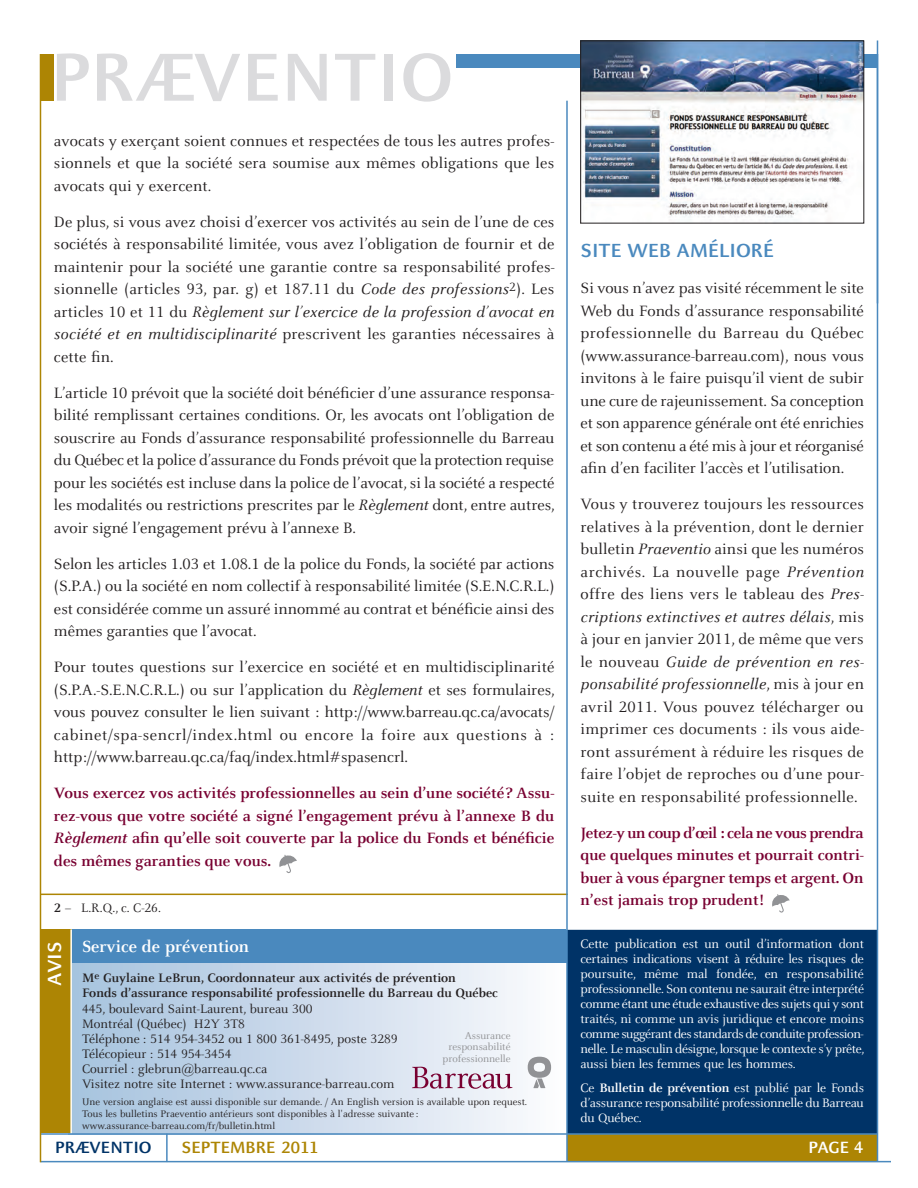
<style>
.page{position:relative;width:918px;height:1188px;background:#fff}
.page>*{position:absolute;margin:0;border:0;box-sizing:border-box;transform-origin:0 0}
.t1{font:700 75px "Barreau Sans";color:#dbdbdd}
.t2{font:700 21px "Barreau Sans";color:#4a89be}
.t3{font:700 21px "Barreau Sans";color:#fff}
.t4{font:700 18px "Barreau";color:#fff}
.t5{font:700 18px "Barreau Sans";color:#ad8504}
.t6{font:700 18px "Barreau Sans";color:#003367}
.t7{font:700 18px "Barreau Sans";color:#fff}
.t8{font:16.5px/22.5px "Barreau";color:#231f20;text-align:justify}
.t9{font:700 16.5px/22.5px "Barreau";color:#780031;text-align:justify}
.t10{font:13.5px/15px "Barreau";letter-spacing:-.02em;color:#fff;text-align:justify}
.t11{font:13.5px/15px "Barreau";color:#231f20}
.t12{font:700 13.5px/15px "Barreau";color:#231f20}
.t13{font:10.95px/11.4px "Barreau";letter-spacing:-.005em;color:#919295;text-align:right}
.t14{font:10.5px/12px "Barreau";color:#231f20}
.s1{font-style:italic}
.s2{font-weight:700}
</style>
<div class="page">
<div style="left:68px;top:962px;width:499px;height:172px;background:linear-gradient(to right,#a4c1dd,#fbfbfd)"></div>
<div style="left:40px;top:929px;width:527px;height:34px;background:#4a89be"></div>
<div style="left:40px;top:929px;width:32px;height:204px;background:#ad8504"></div>
<hr style="left:70px;top:929px;width:2px;height:205px;background:#fff">
<div style="left:567px;top:929px;width:311px;height:232px;background:#003367"></div>
<div style="left:456px;top:54px;width:422px;height:14px;background:#4a89be"></div>
<div style="left:567px;top:1134px;width:311px;height:27px;background:#ad8504"></div>
<hr style="left:877px;top:40px;width:1px;height:263px;background:#4a89be">
<hr style="left:41px;top:1133px;width:836px;height:2px;background:#4a89be">
<hr style="left:40px;top:1161px;width:851px;height:1px;background:#4a89be">
<div style="left:40px;top:54px;width:14px;height:47px;background:#ad8504"></div>
<hr style="left:166px;top:1134px;width:2px;height:28px;background:#4a89be">
<hr style="left:40px;top:54px;width:1px;height:1108px;background:#ad8504">
<svg style="left:412px;top:1067px;width:100px;height:22px;background:#ccb2c4"></svg>
<svg style="left:528px;top:1057px;width:23px;height:31px"></svg>
<svg style="left:279px;top:855px;width:18px;height:18px"></svg>
<svg style="left:772px;top:894px;width:18px;height:19px"></svg>
<hr style="left:877px;top:54px;width:1px;height:1108px;background:#4a89be">
<hr style="left:41px;top:894px;width:527px;height:1px;background:#ad8504">
<hr style="left:566px;top:101px;width:2px;height:1061px;background:#4a89be">
<img style="left:582px;top:42px;width:280px;height:176px">
<div style="left:580px;top:40px;width:284px;height:183px;border:1px solid #231f20"></div>
<h1 class="t1" style="left:51px;top:35px;width:404px">PRÆVENTIO</h1>
<p class="t8" style="left:54px;top:130px;width:502px">avocats y exerçant soient connues et respectées de tous les autres profes&shy;sionnels et que la société sera soumise aux mêmes obligations que les avocats qui y exercent.</p>
<p class="t8" style="left:54px;top:211px;width:502px">De plus, si vous avez choisi d’exercer vos activités au sein de l’une de ces sociétés à responsabilité limitée, vous avez l’obligation de fournir et de maintenir pour la société une garantie contre sa responsabilité profes&shy;sionnelle (articles 93, par. g) et 187.11 du <span class="s1">Code des professions</span><sup>2</sup>). Les articles 10 et 11 du <span class="s1">Règlement sur l’exercice de la profession d’avocat en société et en multidisciplinarité</span> prescrivent les garanties nécessaires à cette fin.</p>
<p class="t8" style="left:54px;top:382px;width:502px">L’article 10 prévoit que la société doit bénéficier d’une assurance responsa&shy;bilité remplissant certaines conditions. Or, les avocats ont l’obligation de souscrire au Fonds d’assurance responsabilité professionnelle du Barreau du Québec et la police d’assurance du Fonds prévoit que la protection requise pour les sociétés est incluse dans la police de l’avocat, si la société a respecté les modalités ou restrictions prescrites par le <span class="s1">Règlement</span> dont, entre autres, avoir signé l’engagement prévu à l’annexe B.</p>
<p class="t8" style="left:54px;top:553px;width:502px">Selon les articles 1.03 et 1.08.1 de la police du Fonds, la société par actions (S.P.A.) ou la société en nom collectif à responsabilité limitée (S.E.N.C.R.L.) est considérée comme un assuré innommé au contrat et bénéficie ainsi des mêmes garanties que l’avocat.</p>
<p class="t8" style="left:54px;top:656px;width:502px">Pour toutes questions sur l’exercice en société et en multidisciplinarité (S.P.A.-S.E.N.C.R.L.) ou sur l’application du <span class="s1">Règlement</span> et ses formulaires, vous pouvez consulter le lien suivant : http://www.barreau.qc.ca/avocats/ cabinet/spa-sencrl/index.html ou encore la foire aux questions à : http://www.barreau.qc.ca/faq/index.html#spasencrl.</p>
<p class="t9" style="left:54px;top:782px;width:502px">Vous exercez vos activités professionnelles au sein d’une société? Assu&shy;rez-vous que votre société a signé l’engagement prévu à l’annexe B du <span class="s1">Règlement</span> afin qu’elle soit couverte par la police du Fonds et bénéficie des mêmes garanties que vous.</p>
<p class="t11" style="left:54px;top:901px;width:108px"><span class="s2">2</span> <span class="s1">–</span> L.R.Q., c. C-26.</p>
<p class="t3" style="left:43px;top:986px;width:44px;rotate:-90deg">AVIS</p>
<p class="t4" style="left:82px;top:936px;width:169px">Service de prévention</p>
<p class="t12" style="left:82px;top:970px;width:417px">M<sup>e</sup> Guylaine LeBrun, Coordonnateur aux activités de prévention<br>Fonds d’assurance responsabilité professionnelle du Barreau du Québec</p>
<p class="t11" style="left:82px;top:1002px;width:317px">445, boulevard Saint-Laurent, bureau 300<br>Montréal (Québec) H2Y 3T8<br>Téléphone : 514 954-3452 ou 1 800 361-8495, poste 3289<br>Télécopieur : 514 954-3454<br>Courriel : glebrun@barreau.qc.ca<br>Visitez notre site Internet : www.assurance-barreau.com</p>
<p class="t14" style="left:82px;top:1096px;width:447px">Une version anglaise est aussi disponible sur demande. / An English version is available upon request.<br>Tous les bulletins Praeventio antérieurs sont disponibles à l'adresse suivante : www.assurance-barreau.com/fr/bulletin.html</p>
<p class="t13" style="left:443px;top:1030px;width:69px">Assurance responsabilité professionnelle</p>
<p class="t2" style="left:580px;top:239px;width:195px">SITE WEB AMÉLIORÉ</p>
<p class="t8" style="left:580px;top:277px;width:285px">Si vous n’avez pas visité récemment le site Web du Fonds d’assurance responsabilité professionnelle du Barreau du Québec (www.assurance-barreau.com), nous vous invitons à le faire puisqu’il vient de subir une cure de rajeunissement. Sa conception et son apparence générale ont été enrichies et son contenu a été mis à jour et réorganisé afin d’en faciliter l’accès et l’utilisation.</p>
<p class="t8" style="left:580px;top:493px;width:285px">Vous y trouverez toujours les ressources relatives à la prévention, dont le dernier bulletin <span class="s1">Praeventio</span> ainsi que les numéros archivés. La nouvelle page <span class="s1">Prévention </span>offre des liens vers le tableau des <span class="s1">Pres&shy;criptions extinctives et autres délais</span>, mis à jour en janvier 2011, de même que vers le nouveau <span class="s1">Guide de prévention en res&shy;ponsabilité professionnelle</span>, mis à jour en avril 2011. Vous pouvez télécharger ou imprimer ces documents : ils vous aide&shy;ront assurément à réduire les risques de faire l’objet de reproches ou d’une pour&shy;suite en responsabilité professionnelle.</p>
<p class="t9" style="left:580px;top:822px;width:285px">Jetez-y un coup d’œil : cela ne vous prendra que quelques minutes et pourrait contri&shy;buer à vous épargner temps et argent. On n’est jamais trop prudent!</p>
<p class="t10" style="left:580px;top:937px;width:285px">Cette publication est un outil d’information dont certaines indications visent à réduire les risques de poursuite, même mal fondée, en responsabilité professionnelle. Son contenu ne saurait être interprété comme étant une étude exhaustive des sujets qui y sont traités, ni comme un avis juridique et encore moins comme suggérant des standards de conduite profession&shy;nelle. Le masculin désigne, lorsque le contexte s’y prête, aussi bien les femmes que les hommes.</p>
<p class="t10" style="left:580px;top:1081px;width:285px">Ce <span class="s2">Bulletin de prévention</span> est publié par le Fonds d’assurance responsabilité professionnelle du Barreau du Québec.</p>
<p class="t6" style="left:55px;top:1137px;width:98px">PRÆVENTIO</p>
<p class="t5" style="left:181px;top:1137px;width:139px">SEPTEMBRE 2011</p>
<p class="t7" style="left:808px;top:1137px;width:57px">PAGE 4</p>
</div>
